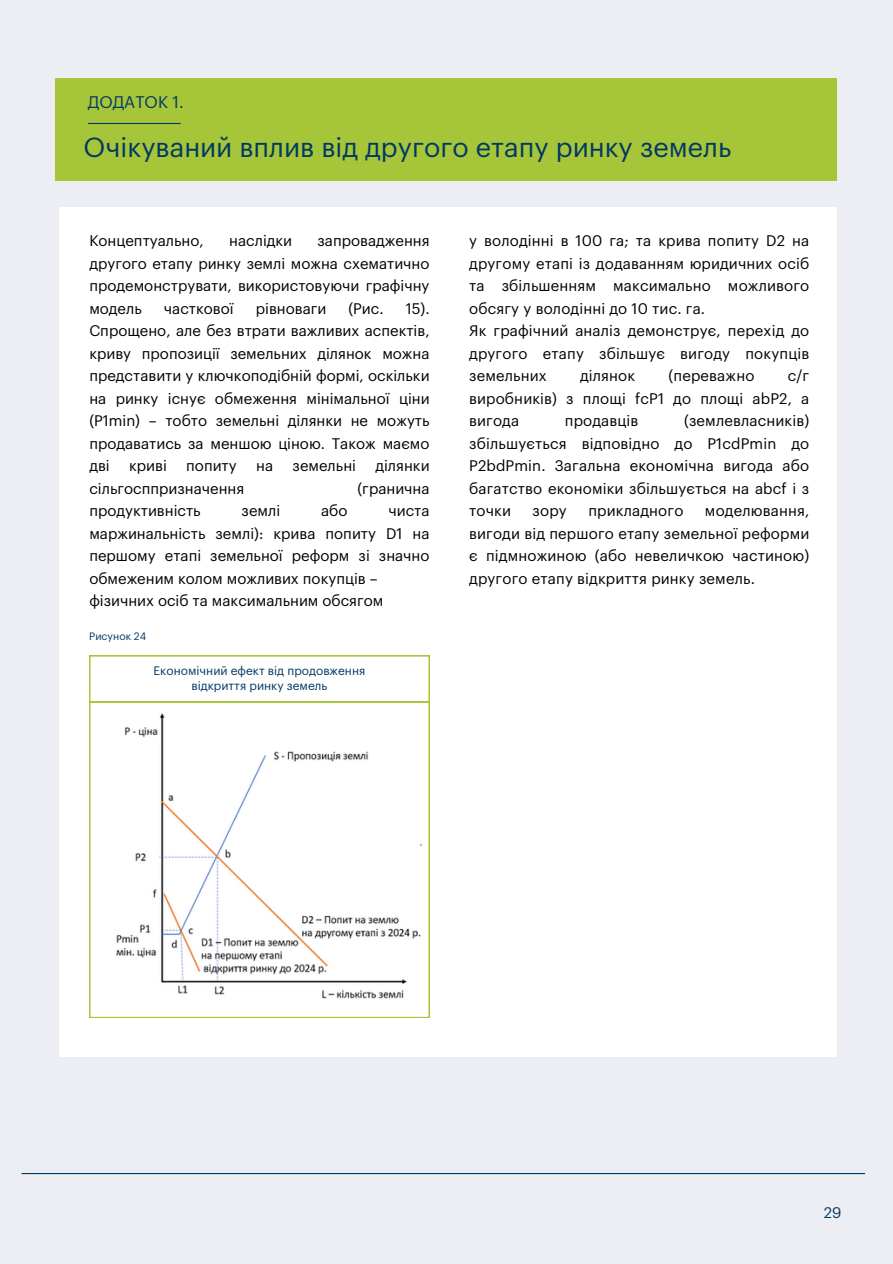
<style>
.page{position:relative;width:893px;height:1264px;background:#fff}
.page>*{position:absolute;margin:0;border:0;box-sizing:border-box;transform-origin:0 0}
.t1{font:27px "Graphik LC";color:#003964}
.t2{font:16.5px "Graphik LC";color:#003964}
.t3{font:15px/22.5px "Graphik LC";letter-spacing:.01em;color:#000;text-align:justify}
.t4{font:15px "Graphik LC";color:#003964}
.t5{font:12px/15.8px "Graphik LC";color:#003964;text-align:center}
.t6{font:10.5px "Graphik LC";color:#003964}
</style>
<div class="page">
<div style="left:0;top:0;width:892px;height:1263px;background:#eceef3"></div>
<div style="left:55px;top:78px;width:782px;height:103px;background:#a7c539"></div>
<div style="left:60px;top:207px;width:777px;height:849px;background:#fff"></div>
<hr style="left:22px;top:1172px;width:843px;height:2px;background:#003964">
<hr style="left:88px;top:123px;width:93px;height:1px;background:#003964">
<svg style="left:89px;top:702px;width:340px;height:315px"></svg>
<svg style="left:89px;top:655px;width:340px;height:47px"></svg>
<p class="t2" style="left:88px;top:94px;width:97px">ДОДАТОК 1.</p>
<h1 class="t1" style="left:84px;top:135px;width:649px">Очікуваний вплив від другого етапу ринку земель</h1>
<p class="t3" style="left:89px;top:230px;width:116px">Концептуально,</p>
<p class="t3" style="left:229px;top:230px;width:64px">наслідки</p>
<p class="t3" style="left:89px;top:230px;width:342px;text-indent:228px">запровадження другого етапу ринку землі можна схематично продемонструвати, використовуючи графічну модель</p>
<p class="t3" style="left:89px;top:298px;width:342px;text-indent:316px">15).<br>Спрощено, але без втрати важливих аспектів, криву пропозиції земельних ділянок можна представити у ключкоподібній формі, оскільки на ринку існує обмеження мінімальної ціни (P1min) – тобто земельні ділянки не можуть продаватись за меншою ціною. Також маємо дві</p>
<p class="t3" style="left:164px;top:298px;width:71px">часткової</p>
<p class="t3" style="left:256px;top:298px;width:72px">рівноваги</p>
<p class="t3" style="left:348px;top:298px;width:37px">(Рис.</p>
<p class="t3" style="left:129px;top:455px;width:39px">криві</p>
<p class="t3" style="left:186px;top:455px;width:52px">попиту</p>
<p class="t3" style="left:256px;top:455px;width:18px">на</p>
<p class="t3" style="left:292px;top:455px;width:65px">земельні</p>
<p class="t3" style="left:375px;top:455px;width:56px">ділянки</p>
<p class="t3" style="left:89px;top:478px;width:156px">сільгосппризначення</p>
<p class="t3" style="left:357px;top:478px;width:74px">(гранична</p>
<p class="t3" style="left:89px;top:500px;width:113px">продуктивність</p>
<p class="t3" style="left:241px;top:500px;width:40px">землі</p>
<p class="t3" style="left:321px;top:500px;width:28px">або</p>
<p class="t3" style="left:89px;top:500px;width:342px;text-align:left;text-indent:299px">чиста маржинальність землі): крива попиту D1 на першому етапі земельної реформ зі значно обмеженим колом можливих покупців – фізичних осіб та максимальним обсягом</p>
<p class="t6" style="left:89px;top:631px;width:58px">Рисунок 24</p>
<p class="t5" style="left:153px;top:663px;width:213px">Економічний ефект від продовження відкриття ринку земель</p>
<p class="t3" style="left:469px;top:230px;width:341px;text-align:left">у володінні в 100 га; та крива попиту D2 на другому етапі із додаванням юридичних осіб та збільшенням максимально можливого обсягу у володінні до 10 тис. га.<br>Як графічний аналіз демонструє, перехід до другого етапу збільшує вигоду покупців земельних</p>
<p class="t3" style="left:469px;top:365px;width:341px;text-indent:318px">с/г виробників) з площі fcP1 до площі abP2, а вигода</p>
<p class="t3" style="left:580px;top:365px;width:57px">ділянок</p>
<p class="t3" style="left:668px;top:365px;width:87px">(переважно</p>
<p class="t3" style="left:469px;top:410px;width:341px;text-indent:215px">(землевласників) збільшується відповідно до P1cdPmin до P2bdPmin. Загальна економічна вигода або багатство економіки збільшується на abcf і з точки</p>
<p class="t3" style="left:564px;top:410px;width:75px">продавців</p>
<p class="t3" style="left:469px;top:500px;width:341px;text-indent:236px">моделювання, вигоди від першого етапу земельної реформи є підмножиною (або невеличкою частиною) другого етапу відкриття ринку земель.</p>
<p class="t3" style="left:532px;top:500px;width:36px">зору</p>
<p class="t3" style="left:588px;top:500px;width:96px">прикладного</p>
<p class="t4" style="left:823px;top:1205px;width:19px">29</p>
</div>
